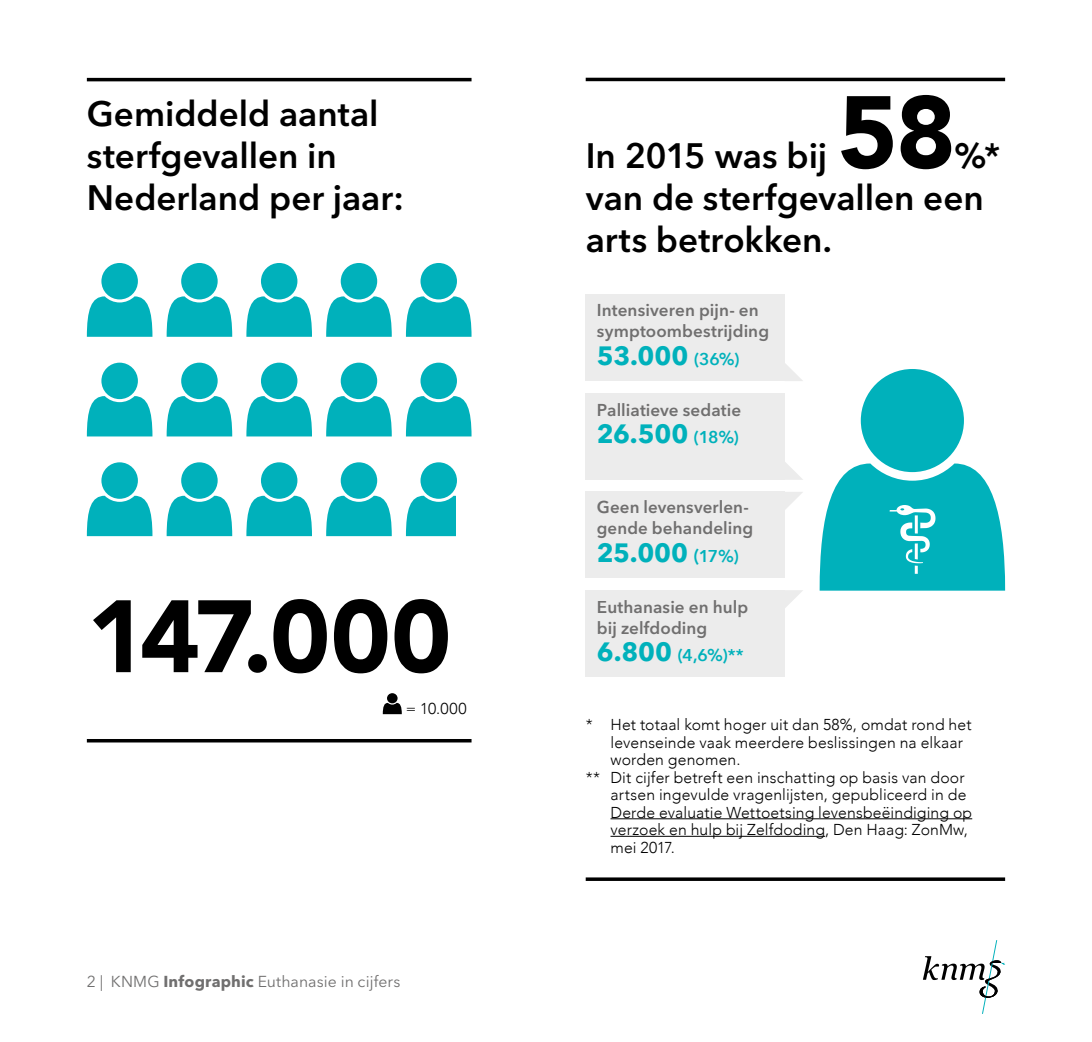
<style>
.page{position:relative;width:1092px;height:1042px;background:#fff}
.page>*{position:absolute;margin:0;border:0;box-sizing:border-box;transform-origin:0 0}
.t1{font:900 101.5px "Avenir";letter-spacing:-.02em;color:#000}
.t2{font:600 35px/42px "Avenir Next LT Pro";color:#000}
.Tussenkop_B{font:700 26.25px "Avenir Next LT Pro";color:#00b1bb}
.Tussenkop_B-2{font:600 17.15px/21px "Avenir Next LT Pro";letter-spacing:.005em;color:#706f6f}
.Tussenkop_B-3{font:600 17.15px "Avenir Next";color:#00b1bb}
.Tussenkop_B-4{font:300 15.75px/17.5px "Avenir";letter-spacing:.01em;color:#000}
.t3{font:15.75px "Avenir Next LT Pro";letter-spacing:.01em;color:#706f6f}
.s1{font-weight:700}
.s2{font-family:"Avenir Next";font-weight:600;font-size:17.15px}
.s3{font-family:"Avenir Next";font-weight:600;font-size:18.38px}
.s4{font-family:"Avenir Next"}
.s5{font-family:"Avenir Next LT Pro";font-weight:700;font-size:26.25px}
</style>
<div class="page">
<svg style="left:923px;top:940px;width:82px;height:74px"></svg>
<hr style="left:87px;top:78px;width:384px;height:3px;background:#000">
<svg style="left:87px;top:296px;width:65px;height:41px;background:#1ebac3"></svg>
<div style="left:101px;top:263px;width:37px;height:36px;background:#00b1bb;border-radius:50%"></div>
<svg style="left:87px;top:396px;width:65px;height:40px;background:#1cb9c2"></svg>
<div style="left:101px;top:363px;width:37px;height:36px;background:#00b1bb;border-radius:50%"></div>
<svg style="left:87px;top:496px;width:65px;height:40px;background:#1ab9c2"></svg>
<div style="left:101px;top:462px;width:37px;height:37px;background:#00b1bb;border-radius:50%"></div>
<svg style="left:167px;top:296px;width:65px;height:41px;background:#1ebac3"></svg>
<div style="left:181px;top:263px;width:37px;height:36px;background:#00b1bb;border-radius:50%"></div>
<svg style="left:167px;top:396px;width:65px;height:40px;background:#1cb9c2"></svg>
<div style="left:181px;top:363px;width:37px;height:36px;background:#00b1bb;border-radius:50%"></div>
<svg style="left:167px;top:496px;width:65px;height:40px;background:#1ab9c2"></svg>
<div style="left:181px;top:462px;width:37px;height:37px;background:#00b1bb;border-radius:50%"></div>
<svg style="left:246px;top:296px;width:66px;height:41px;background:#21bbc3"></svg>
<div style="left:261px;top:263px;width:36px;height:36px;background:#00b1bb;border-radius:50%"></div>
<svg style="left:246px;top:396px;width:66px;height:40px;background:#1fbac3"></svg>
<div style="left:261px;top:363px;width:36px;height:36px;background:#00b1bb;border-radius:50%"></div>
<svg style="left:246px;top:496px;width:66px;height:40px;background:#1dbac2"></svg>
<div style="left:261px;top:462px;width:36px;height:37px;background:#00b1bb;border-radius:50%"></div>
<svg style="left:326px;top:296px;width:66px;height:41px;background:#21bbc3"></svg>
<div style="left:341px;top:263px;width:36px;height:36px;background:#00b1bb;border-radius:50%"></div>
<svg style="left:326px;top:396px;width:66px;height:40px;background:#1fbac3"></svg>
<div style="left:341px;top:363px;width:36px;height:36px;background:#00b1bb;border-radius:50%"></div>
<svg style="left:326px;top:496px;width:66px;height:40px;background:#1dbac2"></svg>
<div style="left:341px;top:462px;width:36px;height:37px;background:#00b1bb;border-radius:50%"></div>
<svg style="left:406px;top:296px;width:65px;height:41px;background:#1ebac3"></svg>
<div style="left:420px;top:263px;width:37px;height:36px;background:#00b1bb;border-radius:50%"></div>
<svg style="left:406px;top:396px;width:65px;height:40px;background:#1cb9c2"></svg>
<div style="left:420px;top:363px;width:37px;height:36px;background:#00b1bb;border-radius:50%"></div>
<svg style="left:406px;top:496px;width:50px;height:40px;background:#16b7c1"></svg>
<div style="left:420px;top:462px;width:37px;height:37px;background:#00b1bb;border-radius:50%"></div>
<hr style="left:87px;top:739px;width:384px;height:3px;background:#000">
<svg style="left:383px;top:703px;width:19px;height:11px"></svg>
<div style="left:387px;top:693px;width:10px;height:10px;background:#000;border-radius:50%"></div>
<div style="left:585px;top:393px;width:199px;height:87px;background:#ececec"></div>
<div style="left:585px;top:590px;width:199px;height:87px;background:#ececec"></div>
<div style="left:585px;top:295px;width:199px;height:86px;background:#ececec"></div>
<div style="left:585px;top:492px;width:199px;height:86px;background:#ececec"></div>
<hr style="left:585px;top:78px;width:420px;height:3px;background:#000">
<hr style="left:610px;top:818px;width:362px;height:1px;background:#000">
<hr style="left:610px;top:836px;width:215px;height:1px;background:#000">
<svg style="left:585px;top:877px;width:420px;height:4px;background:#1f1f1f"></svg>
<svg style="left:784px;top:492px;width:19px;height:18px"></svg>
<svg style="left:784px;top:590px;width:19px;height:18px"></svg>
<svg style="left:784px;top:363px;width:19px;height:18px"></svg>
<svg style="left:784px;top:461px;width:19px;height:19px"></svg>
<div style="left:860px;top:369px;width:103px;height:103px;background:#00b1bb;border-radius:50%"></div>
<svg style="left:819px;top:463px;width:186px;height:128px"></svg>
<p class="t2" style="left:87px;top:92px;width:318px">Gemiddeld aantal sterfgevallen in<br>Nederland per jaar:</p>
<p class="t1" style="left:87px;top:550px;width:366px">147.000</p>
<p class="Tussenkop_B-4" style="left:406px;top:700px;width:62px">= 10.000</p>
<p class="t3" style="left:87px;top:972px;width:315px">2 | KNMG <span class="s1">Infographic</span> Euthanasie in cijfers</p>
<p class="t1" style="left:837px;top:46px;width:120px">58</p>
<p class="t2" style="left:585px;top:134px;width:243px">In 2015 was bij</p>
<p class="t2" style="left:585px;top:134px;width:416px;text-indent:368px">%* van de sterfgevallen een arts betrokken.</p>
<p class="Tussenkop_B-2" style="left:597px;top:300px;width:174px">Intensiveren pijn- en symptoombestrijding</p>
<p class="Tussenkop_B" style="left:597px;top:340px;width:144px">53.000 <span class="s2">(36%)</span></p>
<p class="Tussenkop_B-2" style="left:597px;top:399px;width:146px">Palliatieve sedatie</p>
<p class="Tussenkop_B" style="left:597px;top:418px;width:143px">26.500 <span class="s2">(18%)</span></p>
<p class="Tussenkop_B-2" style="left:597px;top:497px;width:158px">Geen levensverlen&shy;gende behandeling</p>
<p class="Tussenkop_B" style="left:597px;top:537px;width:143px">25.000 <span class="s3">(</span><span class="s2">17%)</span></p>
<p class="Tussenkop_B-2" style="left:597px;top:596px;width:153px"><span class="s4">E</span>uthanasie en hulp</p>
<p class="Tussenkop_B-2" style="left:597px;top:617px;width:112px">bij zelfdoding</p>
<p class="Tussenkop_B-3" style="left:597px;top:641px;width:148px"><span class="s5">6.800</span> (4,6%)**</p>
<p class="Tussenkop_B-4" style="left:610px;top:716px;width:362px;text-indent:-25px">* Het totaal komt hoger uit dan 58%, omdat rond het levenseinde vaak meerdere beslissingen na elkaar worden genomen.</p>
<p class="Tussenkop_B-4" style="left:610px;top:768px;width:363px;text-indent:-25px">** Dit cijfer betreft een inschatting op basis van door artsen ingevulde vragenlijsten, gepubliceerd in de Derde evaluatie Wettoetsing levensbeëindiging op verzoek en hulp bij Zelfdoding, Den Haag: ZonMw, mei 2017.</p>
</div>
